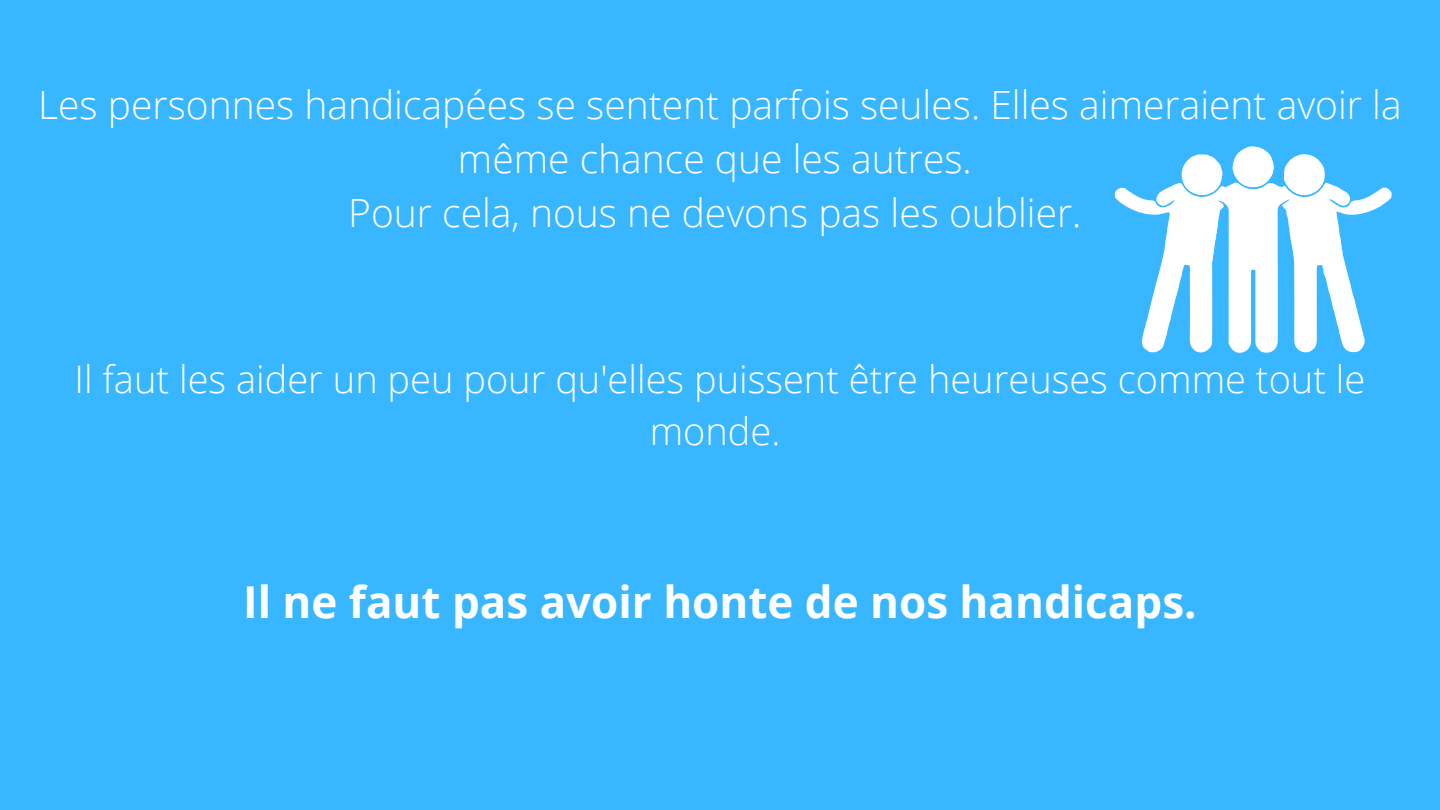
<style>
.page{position:relative;width:1440px;height:810px;background:#38b6ff}
.page>*{position:absolute;margin:0;border:0;box-sizing:border-box;transform-origin:0 0}
.t1{font:700 44px "Open Sans";color:#fff}
.t2{font:300 39px/54px "Open Sans";color:#fff;text-align:center}
.t3{font:300 38px/52.5px "Open Sans";color:#fff;text-align:center}
</style>
<div class="page">
<svg style="left:1115px;top:182px;width:277px;height:171px;fill:#fff"></svg>
<svg style="left:1284px;top:154px;width:42px;height:45px"></svg>
<svg style="left:1233px;top:146px;width:41px;height:43px"></svg>
<svg style="left:1179px;top:154px;width:44px;height:43px"></svg>
<p class="t2" style="left:38px;top:77px;width:1365px">Les personnes handicapées se sentent parfois seules. Elles aimeraient avoir la même chance que les autres.<br>Pour cela, nous ne devons pas les oublier.</p>
<p class="t3" style="left:75px;top:352px;width:1292px">Il faut les aider un peu pour qu'elles puissent être heureuses comme tout le monde.</p>
<p class="t1" style="left:243px;top:571px;width:955px">Il ne faut pas avoir honte de nos handicaps.</p>
</div>
